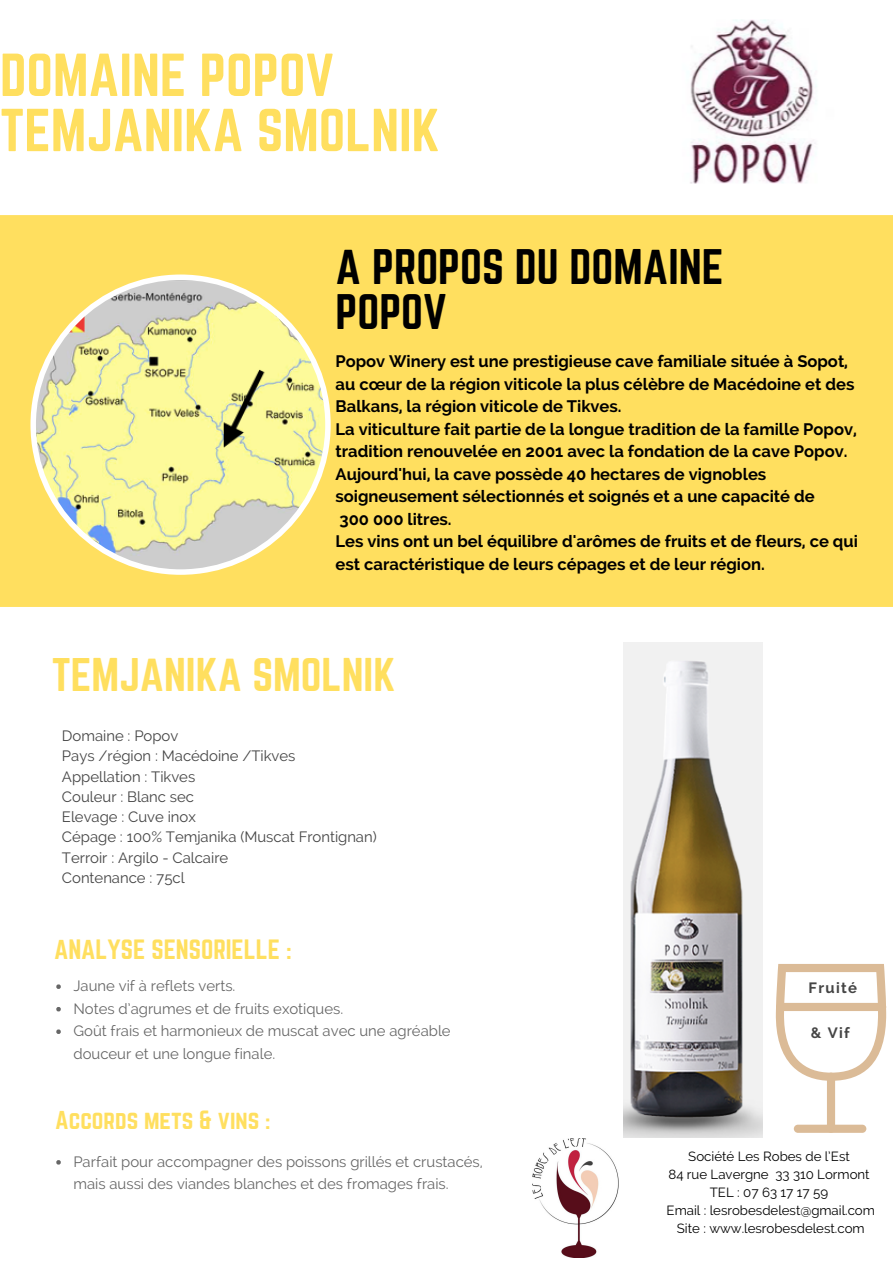
<style>
.page{position:relative;width:893px;height:1263px;background:#fff}
.page>*{position:absolute;margin:0;border:0;box-sizing:border-box;transform-origin:0 0}
.t1{font:52.95px/55.2px "Norwester";color:#ffdf5f}
.t2{font:43.8px/45px "Norwester";color:#000}
.t3{font:41.4px "Norwester";color:#ffdf5f}
.t4{font:24.45px "Norwester";color:#ffdf5f}
.t5{font:23.25px "Norwester";color:#ffdf5f}
.t6{font:700 16.5px/22.5px "Raleway";color:#000}
.t7{font:14.85px/22.5px "Raleway";color:#000}
.t8{font:14.85px/20.2px "Raleway";color:#454545}
.t9{font:700 14.85px "Raleway";letter-spacing:.09em;color:#454545}
.t10{font:13.2px/18px "Raleway";color:#000;text-align:center}
</style>
<div class="page">
<div style="left:0;top:215px;width:893px;height:392px;background:#ffdf5f"></div>
<svg style="left:30px;top:274px;width:301px;height:301px"></svg>
<svg style="left:56px;top:984px;width:5px;height:5px"></svg>
<svg style="left:56px;top:1007px;width:5px;height:4px"></svg>
<svg style="left:56px;top:1029px;width:5px;height:5px"></svg>
<svg style="left:56px;top:1160px;width:5px;height:4px"></svg>
<img style="left:533px;top:1138px;width:85px;height:120px">
<div style="left:827px;top:1073px;width:8px;height:60px;background:#dbbb97;border-radius:4px"></div>
<div style="left:794px;top:1125px;width:72px;height:8px;background:#dbbb97;border-radius:4px"></div>
<svg style="left:776px;top:964px;width:110px;height:117px"></svg>
<div style="left:776px;top:1003px;width:110px;height:8px;background:#dbbb97;border-radius:4px"></div>
<img style="left:690px;top:19px;width:127px;height:165px">
<img style="left:624px;top:643px;width:138px;height:494px">
<h1 class="t1" style="left:0;top:50px;width:441px">DOMAINE POPOV<br>TEMJANIKA SMOLNIK</h1>
<h2 class="t2" style="left:336px;top:246px;width:389px">A PROPOS DU DOMAINE<br>POPOV</h2>
<p class="t6" style="left:336px;top:350px;width:524px">Popov Winery est une prestigieuse cave familiale située à Sopot, au cœur de la région viticole la plus célèbre de Macédoine et des Balkans, la région viticole de Tikves.<br>La viticulture fait partie de la longue tradition de la famille Popov, tradition renouvelée en 2001 avec la fondation de la cave Popov.<br>Aujourd'hui, la cave possède 40 hectares de vignobles soigneusement sélectionnés et soignés et a une capacité de<br>300 000 litres.<br>Les vins ont un bel équilibre d'arômes de fruits et de fleurs, ce qui est caractéristique de leurs cépages et de leur région.</p>
<h3 class="t3" style="left:52px;top:654px;width:345px">TEMJANIKA SMOLNIK</h3>
<p class="t8" style="left:62px;top:726px;width:316px">Domaine : Popov<br>Pays /région : Macédoine /Tikves<br>Appellation : Tikves<br>Couleur : Blanc sec<br>Elevage : Cuve inox<br>Cépage : 100% Temjanika (Muscat Frontignan)<br>Terroir : Argilo - Calcaire<br>Contenance : 75cl</p>
<h3 class="t4" style="left:54px;top:938px;width:239px">ANALYSE SENSORIELLE :</h3>
<p class="t7" style="left:73px;top:975px;width:379px">Jaune vif à reflets verts.<br>Notes d’agrumes et de fruits exotiques.<br>Goût frais et harmonieux de muscat avec une agréable douceur et une longue finale.</p>
<h3 class="t5" style="left:55px;top:1109px;width:217px">Accords mets &amp; vins :</h3>
<p class="t7" style="left:73px;top:1150px;width:411px">Parfait pour accompagner des poissons grillés et crustacés, mais aussi des viandes blanches et des fromages frais.</p>
<p class="t9" style="left:808px;top:979px;width:50px">Fruité</p>
<p class="t9" style="left:811px;top:1024px;width:41px">&amp; Vif</p>
<p class="t10" style="left:667px;top:1147px;width:210px">Société Les Robes de l’Est<br>84 rue Lavergne 33 310 Lormont<br>TEL : 07 63 17 17 59<br>Email : lesrobesdelest@gmail.com<br>Site : www.lesrobesdelest.com</p>
</div>
